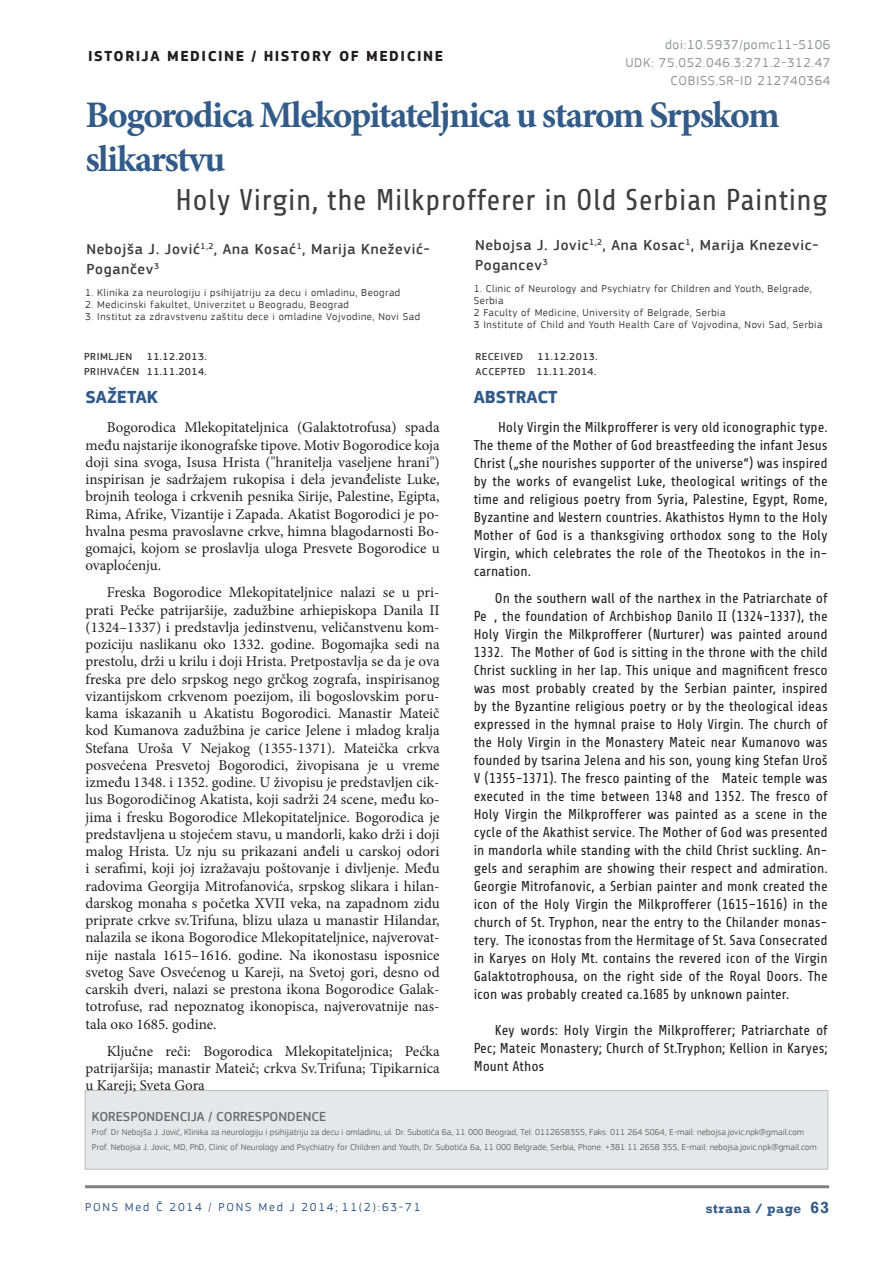
<style>
.page{position:relative;width:893px;height:1263px;background:#fff}
.page>*{position:absolute;margin:0;border:0;box-sizing:border-box;transform-origin:0 0}
.t1{font:700 37.5px/43.5px "Minion Pro";letter-spacing:-.04em;color:#325b88}
.t2{font:30px "Share";letter-spacing:.015em;color:#3e3e3f}
.t3{font:700 18px "PF Square Sans Pro";color:#325b88}
.t4{font:15px/17.2px "Minion Pro";color:#231f20;text-align:justify}
.t5{font:500 15px/19.5px "PF Square Sans Pro";letter-spacing:.05em;color:#3e3e3f}
.t6{font:700 15px "PF Square Sans Pro";letter-spacing:.1em;color:#231f20}
.t7{font:14.25px/18px "Share";color:#231f20;text-align:justify}
.t8{font:13.5px/18px "PF Square Sans Pro";letter-spacing:.05em;color:#939598;text-align:right}
.t9{font:500 13.5px "PF Square Sans Pro";color:#6c6d70}
.t10{font:700 13.5px "Rockwell";letter-spacing:.05em;color:#325b88}
.t11{font:12px "PF Square Sans Pro";letter-spacing:.15em;color:#325b88}
.t12{font:10.5px/12px "PF Square Sans Pro";letter-spacing:.05em;color:#3e3e3f}
.t13{font:500 10.5px/15px "PF Square Sans Pro";letter-spacing:.05em;color:#3e3e3f;text-align:right}
.t14{font:9px/14.7px "PF Square Sans Pro";color:#6c6d70}
.s1{font-size:16.5px}
</style>
<div class="page">
<hr style="left:85px;top:1185px;width:744px;height:3px;background:#808285">
<div style="left:85px;top:1090px;width:743px;height:79px;background:#e6e7e9;border:1px solid #bcbdc0"></div>
<p class="t6" style="left:88px;top:47px;width:356px">ISTORIJA MEDICINE / HISTORY OF MEDICINE</p>
<p class="t8" style="left:625px;top:36px;width:207px">doi:10.5937/pomc11-5106<br>UDK: 75.052.046.3:271.2-312.47<br>COBISS.SR-ID 212740364</p>
<h1 class="t1" style="left:85px;top:93px;width:696px">Bogorodica Mlekopitateljnica u starom Srpskom slikarstvu</h1>
<h2 class="t2" style="left:176px;top:184px;width:654px">Holy Virgin, the Milkprofferer in Old Serbian Painting</h2>
<p class="t5" style="left:86px;top:240px;width:345px">Nebojša J. Jović<sup>1,2</sup>, Ana Kosać<sup>1</sup>, Marija Knežević-<br>Pogančev<sup>3</sup></p>
<p class="t12" style="left:85px;top:286px;width:317px">1. Klinika za neurologiju i psihijatriju za decu i omladinu, Beograd</p>
<p class="t12" style="left:85px;top:298px;width:265px">2. Medicinski fakultet, Univerzitet u Beogradu, Beograd</p>
<p class="t12" style="left:85px;top:310px;width:337px">3. Institut za zdravstvenu zaštitu dece i omladine Vojvodine, Novi Sad</p>
<p class="t5" style="left:475px;top:236px;width:345px">Nebojsa J. Jovic<sup>1,2</sup>, Ana Kosac<sup>1</sup>, Marija Knezevic-<br>Pogancev<sup>3</sup></p>
<p class="t12" style="left:474px;top:282px;width:350px">1. Clinic of Neurology and Psychiatry for Children and Youth, Belgrade, Serbia<br>2 Faculty of Medicine, University of Belgrade, Serbia<br>3 Institute of Child and Youth Health Care of Vojvodina, Novi Sad, Serbia</p>
<p class="t13" style="left:84px;top:349px;width:124px">11.12.2013.<br>PRIHVAĆEN 11.11.2014.</p>
<p class="t13" style="left:475px;top:349px;width:49px">RECEIVED</p>
<p class="t13" style="left:475px;top:349px;width:124px">11.12.2013.<br>ACCEPTED 11.11.2014.</p>
<p class="t13" style="left:84px;top:349px;width:50px">PRIMLJEN</p>
<p class="t3" style="left:85px;top:386px;width:74px">SAŽETAK</p>
<p class="t4" style="left:85px;top:419px;width:356px;text-indent:21px">Bogorodica Mlekopitateljnica (Galaktotrofusa) spada među najstarije ikonografske tipove. Motiv Bogorodice koja doji sina svoga, Isusa Hrista ("hranitelja vaseljene hrani") inspirisan je sadržajem rukopisа i dela јevanđeliste Luke, brojnih teologa i crkvenih pesnika Sirije, Palestine, Egipta, Rima, Afrike, Vizantije i Zapada. Akatist Bogorodici je po&shy;hvalna pesma pravoslavne crkve, himna blagodarnosti Bo&shy;gomajci, kojom se proslavlja uloga Presvete Bogorodice u ovaploćenju.</p>
<p class="t4" style="left:85px;top:584px;width:356px;text-indent:21px">Freska Bogorodice Mlekopitateljnice nalazi se u pri&shy;prati Pećke patrijaršije, zadužbine arhiepiskopa Danila II (1324–1337) i predstavlja jedinstvenu, veličanstvenu kom&shy;poziciju naslikanu oko 1332. godine. Bogomajka sedi na prestolu, drži u krilu i doji Hrista. Pretpostavlja se da je ova freska pre delo srpskog nego grčkog zografа, inspirisanog vizantijskom crkvenom poezijom, ili bogoslovskim poru&shy;kama iskazanih u Akatistu Bogorodici. Manastir Mateič kod Kumanova zadužbina je carice Jelene i mladog kralja Stefana Uroša V Nejakog (1355-1371). Mateička crkva posvećena Presvetoj Bogorodici, živopisana je u vreme između 1348. i 1352. godine. U živopisu je predstavljen cik&shy;lus Bogorodičinog Akatista, koji sadrži 24 scene, među ko&shy;jima i fresku Bogorodice Mlekopitateljnice. Bogorodica je predstavljena u stojećem stavu, u mandorli, kako drži i doji malog Hrista. Uz nju su prikazani anđeli u carskoj odori i serafimi, koji joj izražavaju poštovanje i divljenje. Među radovima Georgija Mitrofanovića, srpskog slikara i hilan&shy;darskog monaha s početka XVII veka, na zapadnom zidu priprate crkve sv.Trifuna, blizu ulaza u manastir Hilandar, nalazila se ikona Bogorodice Mlekopitateljnice, najverovat&shy;nije nastala 1615–1616. godine. Na ikonostasu isposnice svetog Save Osvećenog u Kareji, na Svetoj gori, desno od carskih dveri, nalazi se prestona ikona Bogorodice Galak&shy;totrofuse, rad nepoznatog ikonopisca, najverovatnije nas&shy;tala око 1685. godine.</p>
<p class="t4" style="left:85px;top:1042px;width:356px;text-indent:21px">Ključne reči: Bogorodica Mlekopitateljnica; Pećka patrijaršija; manastir Mateič; crkva Sv.Trifuna; Tipikarnica u Kareji; Sveta Gora</p>
<p class="t3" style="left:474px;top:386px;width:85px">ABSTRACT</p>
<p class="t7" style="left:474px;top:419px;width:356px;text-indent:24px">Holy Virgin the Milkprofferer is very old iconographic type.<br>The theme of the Mother of God breastfeeding the infant Jesus Christ („she nourishes supporter of the universe“) was inspired by the works of evangelist Luke, theological writings of the time and religious poetry from Syria, Palestine, Egypt, Rome, Byzantine and Western countries. Akathistos Hymn to the Holy Mother of God is a thanksgiving orthodox song to the Holy Virgin, which celebrates the role of the Theotokos in the in&shy;carnation.</p>
<p class="t7" style="left:474px;top:590px;width:356px;text-indent:21px">On the southern wall of the narthex in the Patriarchate of Pe , the foundation of Archbishop Danilo II (1324-1337), the Holy Virgin the Milkprofferer (Nurturer) was painted around 1332. The Mother of God is sitting in the throne with the child Christ suckling in her lap. This unique and magnificent fresco was most probably created by the Serbian painter, inspired by the Byzantine religious poetry or by the theological ideas expressed in the hymnal praise to Holy Virgin. The church of the Holy Virgin in the Monastery Mateic near Kumanovo was founded by tsarina Jelena and his son, young king Stefan Uroš V (1355-1371). The fresco painting of the Mateic temple was executed in the time between 1348 and 1352. The fresco of Holy Virgin the Milkprofferer was painted as a scene in the cycle of the Akathist service. The Mother of God was presented in mandorla while standing with the child Christ suckling. An&shy;gels and seraphim are showing their respect and admiration.<br>Georgie Mitrofanovic, a Serbian painter and monk created the icon of the Holy Virgin the Milkprofferer (1615–1616) in the church of St. Tryphon, near the entry to the Chilander monas&shy;tery. The iconostas from the Hermitage of St. Sava Consecrated in Karyes on Holy Mt. contains the revered icon of the Virgin Galaktotrophousa, on the right side of the Royal Doors. The icon was probably created ca.1685 by unknown painter.</p>
<p class="t7" style="left:474px;top:1022px;width:356px;text-indent:21px">Key words: Holy Virgin the Milkprofferer; Patriarchate of Pec; Mateic Monastery; Church of St.Tryphon; Kellion in Karyes; Mount Athos</p>
<p class="t9" style="left:92px;top:1108px;width:236px">KORESPONDENCIJA / CORRESPONDENCE</p>
<p class="t14" style="left:92px;top:1125px;width:726px">Prof. Dr Nebojša J. Jović, Klinika za neurologiju i psihijatriju za decu i omladinu, ul. Dr. Subotića 6a, 11 000 Beograd, Tel: 0112658355, Faks: 011 264 5064, E-mail: nebojsa.jovic.npk@gmail.com<br>Prof. Nebojsa J. Jovic, MD, PhD, Clinic of Neurology and Psychiatry for Children and Youth, Dr. Subotića 6a, 11 000 Belgrade, Serbia, Phone: +381 11 2658 355, E-mail: nebojsa.jovic.npk@gmail.com</p>
<p class="t11" style="left:85px;top:1200px;width:337px">PONS Med Č 2014 / PONS Med J 2014; 11(2):63-71</p>
<p class="t10" style="left:706px;top:1200px;width:125px">strana / page <span class="s1">63</span></p>
</div>
